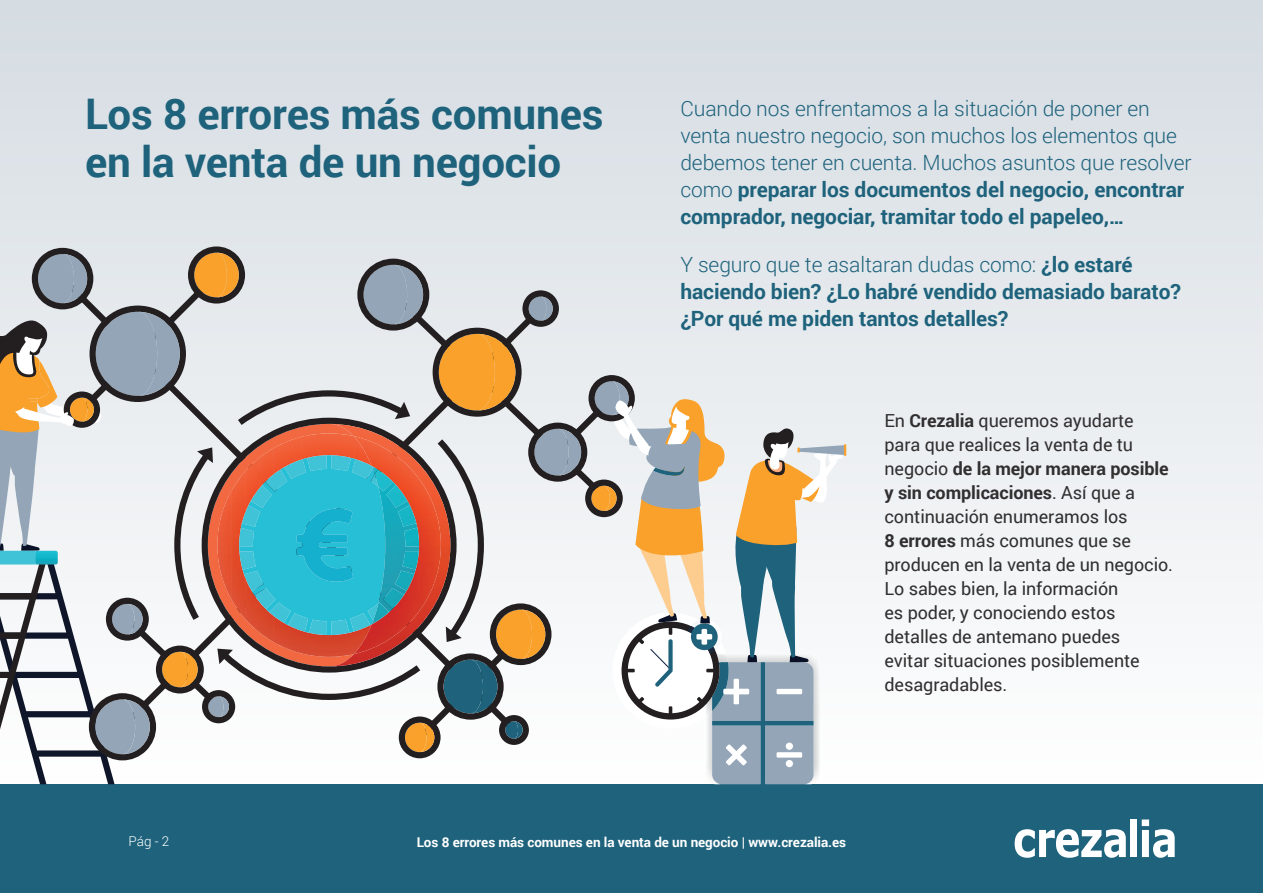
<style>
.page{position:relative;width:1263px;height:893px;background:#fff}
.page>*{position:absolute;margin:0;border:0;box-sizing:border-box;transform-origin:0 0}
.t1{font:700 42.15px/48px "Roboto";letter-spacing:-.005em;color:#1e627c}
.t2{font:300 21px/27px "Roboto";letter-spacing:-.005em;color:#1e627c}
.t3{font:700 21px/27px "Roboto";letter-spacing:-.005em;color:#1e627c}
.t4{font:18px/24px "Roboto";letter-spacing:-.005em;color:#312f30}
.t5{font:700 13.5px "Roboto";letter-spacing:-.005em;color:#fff}
.t6{font:300 13.5px "Roboto";color:#fff}
.s1{font-weight:700}
.s2{font-weight:300}
</style>
<div class="page">
<div style="left:0;top:784px;width:1263px;height:109px;background:#1e627c"></div>
<svg style="left:1015px;top:829px;width:111px;height:29px"></svg>
<div style="left:1130px;top:819px;width:7px;height:38px;background:#fff"></div>
<svg style="left:1142px;top:819px;width:33px;height:39px"></svg>
<div style="left:0;top:0;width:1263px;height:784px;background:linear-gradient(to bottom,#d5dce2,#fefefe)"></div>
<svg style="left:0;top:246px;width:846px;height:538px"></svg>
<img style="left:35px;top:551px;width:23px;height:13px">
<h1 class="t1" style="left:85px;top:89px;width:520px">Los 8 errores más comunes en la venta de un negocio</h1>
<p class="t2" style="left:680px;top:94px;width:513px">Cuando nos enfrentamos a la situación de poner en venta nuestro negocio, son muchos los elementos que debemos tener en cuenta. Muchos asuntos que resolver como <span class="s1">preparar los documentos del negocio, encontrar comprador, negociar, tramitar todo el papeleo,…</span></p>
<p class="t3" style="left:680px;top:250px;width:502px"><span class="s2">Y seguro que te asaltaran dudas como:</span> ¿lo estaré haciendo bien? ¿Lo habré vendido demasiado barato? ¿Por qué me piden tantos detalles?</p>
<p class="t4" style="left:884px;top:408px;width:290px">En <span class="s1">Crezalia</span> queremos ayudarte para que realices la venta de tu negocio <span class="s1">de la mejor manera posible y sin complicaciones</span>. Así que a continuación enumeramos los<br><span class="s1">8 errores</span> más comunes que se producen en la venta de un negocio.<br>Lo sabes bien, la información<br>es poder, y conociendo estos detalles de antemano puedes<br>evitar situaciones posiblemente desagradables.</p>
<p class="t6" style="left:129px;top:832px;width:42px">Pág - 2</p>
<p class="t5" style="left:417px;top:833px;width:431px">Los 8 errores más comunes en la venta de un negocio | www.crezalia.es</p>
</div>
